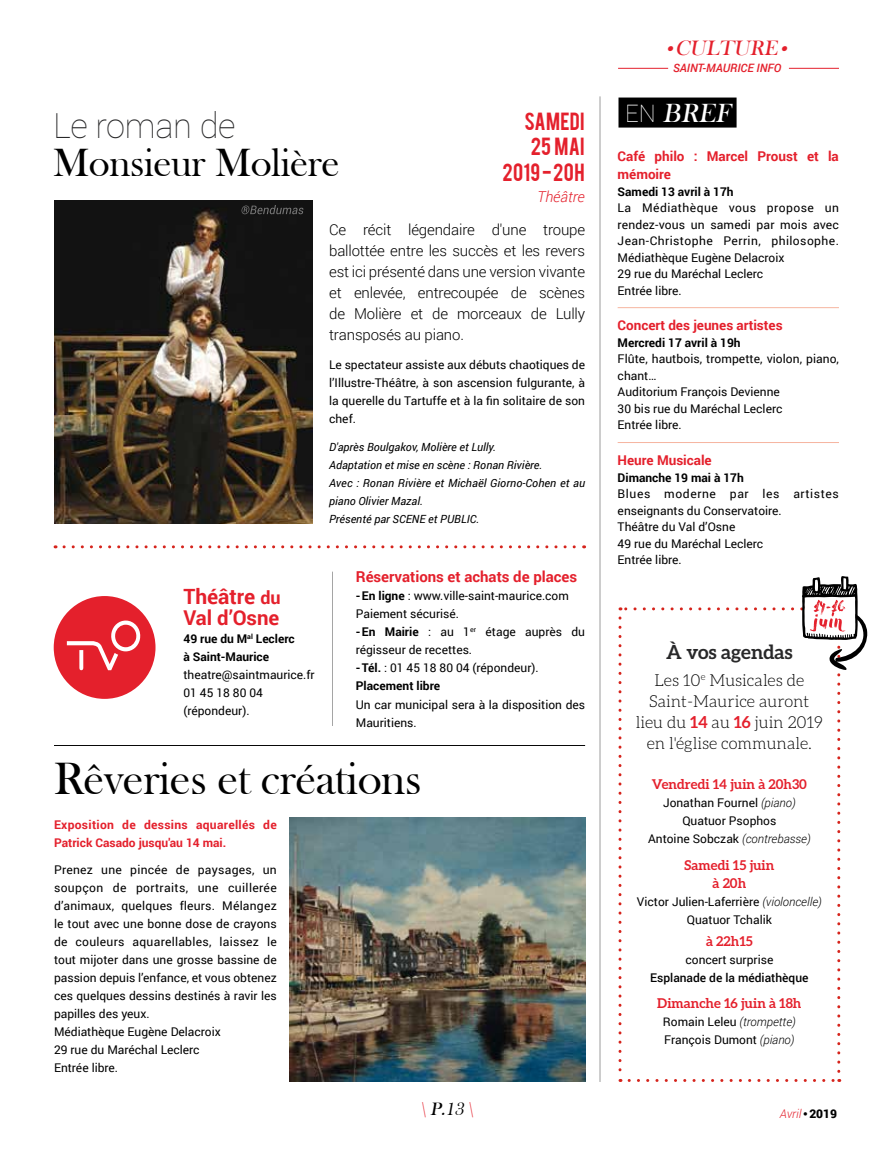
<style>
.page{position:relative;width:893px;height:1149px;background:#fff}
.page>*{position:absolute;margin:0;border:0;box-sizing:border-box;transform-origin:0 0}
.t1{font:46.5px "Bask Old Face";letter-spacing:-.01em;color:#000}
.t2{font:40.5px "Bask Old Face";letter-spacing:-.01em;color:#000}
.t3{font:100 34.5px "Roboto";letter-spacing:-.01em;color:#282829}
.t4{font:italic 27px "Bask Old Face";color:#fff}
.t5{font:italic 21.3px "Bask Old Face";color:#e4202c}
.t6{font:700 21px "Roboto";color:#e4202c}
.t7{font:700 20.4px "Roboto";color:#e4202c}
.t8{font:19.5px/25.5px "Bebas";letter-spacing:.02em;color:#e4202c;text-align:right}
.t9{font:700 19.5px "Aleo";color:#282829}
.t10{font:italic 18.45px "Bask Old Face";color:#000}
.t11{font:300 16.5px/21px "Aleo";color:#000;text-align:center}
.t12{font:300 15px/21px "Roboto";letter-spacing:-.01em;color:#000;text-align:justify}
.t13{font:700 15px "Roboto";color:#e4202c}
.t14{font:italic 300 15px "Roboto";color:#e4202c}
.t15{font:700 13.5px/18px "Roboto";color:#e4202c}
.t16{font:700 13.5px/18px "Aleo";color:#e4202c;text-align:center}
.t17{font:12px/18px "Roboto";color:#000}
.t18{font:700 12px/18px "Roboto";color:#000}
.t19{font:700 12px/18px "Roboto";letter-spacing:.025em;color:#e4202c}
.t20{font:500 12px "Roboto";color:#000}
.t21{font:italic 300 12px "Roboto";color:#e4202c}
.t22{font:italic 500 11.55px "Roboto";color:#e4202c}
.t23{font:italic 11.25px/18px "Roboto";color:#000}
.t24{font:italic 6.9px "Zapf Dingbats ITC";color:#e4202c}
.s1{font-size:18px}
.s2{font-weight:700}
.s3{font-family:"Roboto";font-weight:100;font-style:normal;font-size:24px}
.s4{font-weight:700;color:#e4202c}
.s5{font-weight:300;font-style:italic}
.s6{color:#e4202c}
.s7{font-family:"Bask Old Face";font-weight:400;font-style:normal;color:#000}
.s8{font-weight:900;font-style:normal;color:#000}
</style>
<div class="page">
<hr style="left:789px;top:68px;width:50px;height:1px;background:#e4202c">
<hr style="left:618px;top:68px;width:50px;height:1px;background:#e4202c">
<img style="left:54px;top:200px;width:258px;height:323px">
<svg style="left:54px;top:596px;width:102px;height:102px"></svg>
<hr style="left:54px;top:745px;width:531px;height:1px;background:#000">
<hr style="left:618px;top:307px;width:221px;height:1px;background:#f6b5a0">
<hr style="left:618px;top:442px;width:221px;height:1px;background:#f6b5a0">
<hr style="left:600px;top:96px;width:1px;height:985px;background:#000">
<hr style="left:332px;top:571px;width:1px;height:154px;background:#000">
<svg style="left:64px;top:545px;width:521px;height:3px"></svg>
<svg style="left:618px;top:576px;width:250px;height:505px"></svg>
<img style="left:290px;top:817px;width:295px;height:264px">
<svg style="left:241px;top:205px;width:63px;height:9px"></svg>
<div style="left:618px;top:97px;width:119px;height:30px;background:#000"></div>
<h3 class="t3" style="left:53px;top:102px;width:184px">Le roman de</h3>
<h2 class="t2" style="left:53px;top:140px;width:288px">Monsieur Molière</h2>
<h3 class="t8" style="left:502px;top:107px;width:84px">SAMEDI<br>25 MAI<br>2019 - 20H</h3>
<p class="t14" style="left:537px;top:186px;width:49px">Théâtre</p>
<p class="t12" style="left:329px;top:218px;width:258px">Ce récit légendaire d'une troupe ballottée entre les succès et les revers est ici présenté dans une version vivante et enlevée, entrecoupée de scènes de Molière et de morceaux de Lully transposés au piano.</p>
<p class="t17" style="left:329px;top:355px;width:258px;text-align:justify">Le spectateur assiste aux débuts chaotiques de l’Illustre-Théâtre, à son ascension fulgurante, à la querelle du Tartuffe et à la fin solitaire de son chef.</p>
<p class="t23" style="left:329px;top:438px;width:258px">D′après Boulgakov, Molière et Lully.<br>Adaptation et mise en scène : Ronan Rivière.<br>Avec : Ronan Rivière et Michaël Giorno-Cohen et au piano Olivier Mazal.<br>Présenté par SCENE et PUBLIC.</p>
<h3 class="t6" style="left:183px;top:581px;width:99px">Théâtre <span class="s1">du</span></h3>
<h3 class="t7" style="left:183px;top:602px;width:97px">Val d’Osne</h3>
<p class="t18" style="left:183px;top:628px;width:113px">49 rue du M<sup>al</sup> Leclerc à Saint-Maurice</p>
<p class="t17" style="left:183px;top:664px;width:133px">theatre@saintmaurice.fr<br>01 45 18 80 04 (répondeur).</p>
<p class="t13" style="left:356px;top:566px;width:223px">Réservations et achats de places</p>
<p class="t17" style="left:356px;top:586px;width:231px"><span class="s2">-En ligne</span> : www.ville-saint-maurice.com<br>Paiement sécurisé.<br><span class="s2">-En Mairie</span> : au 1<sup>er</sup> étage auprès du régisseur de recettes.<br><span class="s2">-Tél.</span> : 01 45 18 80 04 (répondeur).<br><span class="s2">Placement libre</span></p>
<p class="t17" style="left:356px;top:694px;width:231px">Un car municipal sera à la disposition des<br>Mauritiens.</p>
<h1 class="t1" style="left:54px;top:752px;width:369px">Rêveries et créations</h1>
<p class="t19" style="left:54px;top:815px;width:224px">Exposition de dessins aquarellés de<br>Patrick Casado jusqu'au 14 mai.</p>
<p class="t17" style="left:54px;top:859px;width:224px">Prenez une pincée de paysages, un soupçon de portraits, une cuillerée d’animaux, quelques fleurs. Mélangez le tout avec une bonne dose de crayons de couleurs aquarellables, laissez le tout mijoter dans une grosse bassine de passion depuis l’enfance, et vous obtenez ces quelques dessins destinés à ravir les papilles des yeux.<br>Médiathèque Eugène Delacroix<br>29 rue du Maréchal Leclerc<br>Entrée libre.</p>
<h3 class="t5" style="left:668px;top:36px;width:115px">● CULTURE</h3>
<p class="t24" style="left:781px;top:45px;width:8px">●</p>
<p class="t22" style="left:673px;top:60px;width:110px">SAINT-MAURICE INFO</p>
<h3 class="t4" style="left:625px;top:98px;width:111px"><span class="s3">E N</span> BREF</h3>
<p class="t15" style="left:618px;top:147px;width:223px">Café philo : Marcel Proust et la mémoire</p>
<p class="t18" style="left:618px;top:182px;width:118px">Samedi 13 avril à 17h</p>
<p class="t17" style="left:618px;top:199px;width:223px;line-height:16.5px">La Médiathèque vous propose un rendez-vous un samedi par mois avec<br>Jean-Christophe Perrin, philosophe.<br>Médiathèque Eugène Delacroix<br>29 rue du Maréchal Leclerc<br>Entrée libre.</p>
<p class="t15" style="left:618px;top:316px;width:167px">Concert des jeunes artistes</p>
<p class="t18" style="left:618px;top:333px;width:125px">Mercredi 17 avril à 19h</p>
<p class="t17" style="left:618px;top:350px;width:223px;line-height:16.5px">Flûte, hautbois, trompette, violon, piano, chant…<br>Auditorium François Devienne<br>30 bis rue du Maréchal Leclerc<br>Entrée libre.</p>
<p class="t15" style="left:618px;top:451px;width:96px">Heure Musicale</p>
<p class="t18" style="left:618px;top:468px;width:128px">Dimanche 19 mai à 17h</p>
<p class="t17" style="left:618px;top:485px;width:223px;line-height:16.5px">Blues moderne par les artistes enseignants du Conservatoire.<br>Théâtre du Val d’Osne<br>49 rue du Maréchal Leclerc<br>Entrée libre.</p>
<h3 class="t9" style="left:666px;top:640px;width:128px">À vos agendas</h3>
<h3 class="t11" style="left:636px;top:669px;width:189px">Les 10<sup>e</sup> Musicales de<br>Saint-Maurice auront lieu du <span class="s4">14</span> au <span class="s4">16</span> juin 2019 en l'église communale.</h3>
<p class="t16" style="left:652px;top:774px;width:157px">Vendredi 14 juin à 20h30</p>
<p class="t17" style="left:648px;top:793px;width:164px;text-align:center">Jonathan Fournel <span class="s5">(piano)<br></span>Quatuor Psophos<br>Antoine Sobczak <span class="s5">(contrebasse)</span></p>
<p class="t16" style="left:684px;top:855px;width:91px">Samedi 15 juin à 20h</p>
<p class="t17" style="left:637px;top:891px;width:186px;text-align:center">Victor Julien-Laferrière <span class="s5">(violoncelle)<br></span>Quatuor Tchalik</p>
<p class="t16" style="left:706px;top:931px;width:48px">à 22h15</p>
<p class="t17" style="left:685px;top:949px;width:89px">concert surprise</p>
<p class="t20" style="left:650px;top:968px;width:160px">Esplanade de la médiathèque</p>
<p class="t16" style="left:657px;top:993px;width:146px">Dimanche 16 juin à 18h</p>
<p class="t17" style="left:663px;top:1012px;width:134px">Romain Leleu <span class="s5">(trompette)<br></span>François Dumont <span class="s5">(piano)</span></p>
<h3 class="t10" style="left:420px;top:1098px;width:54px"><span class="s6">\</span> P.13 <span class="s6">\</span></h3>
<p class="t21" style="left:780px;top:1104px;width:59px">Avril<span class="s7">•</span><span class="s8">2019</span></p>
</div>
